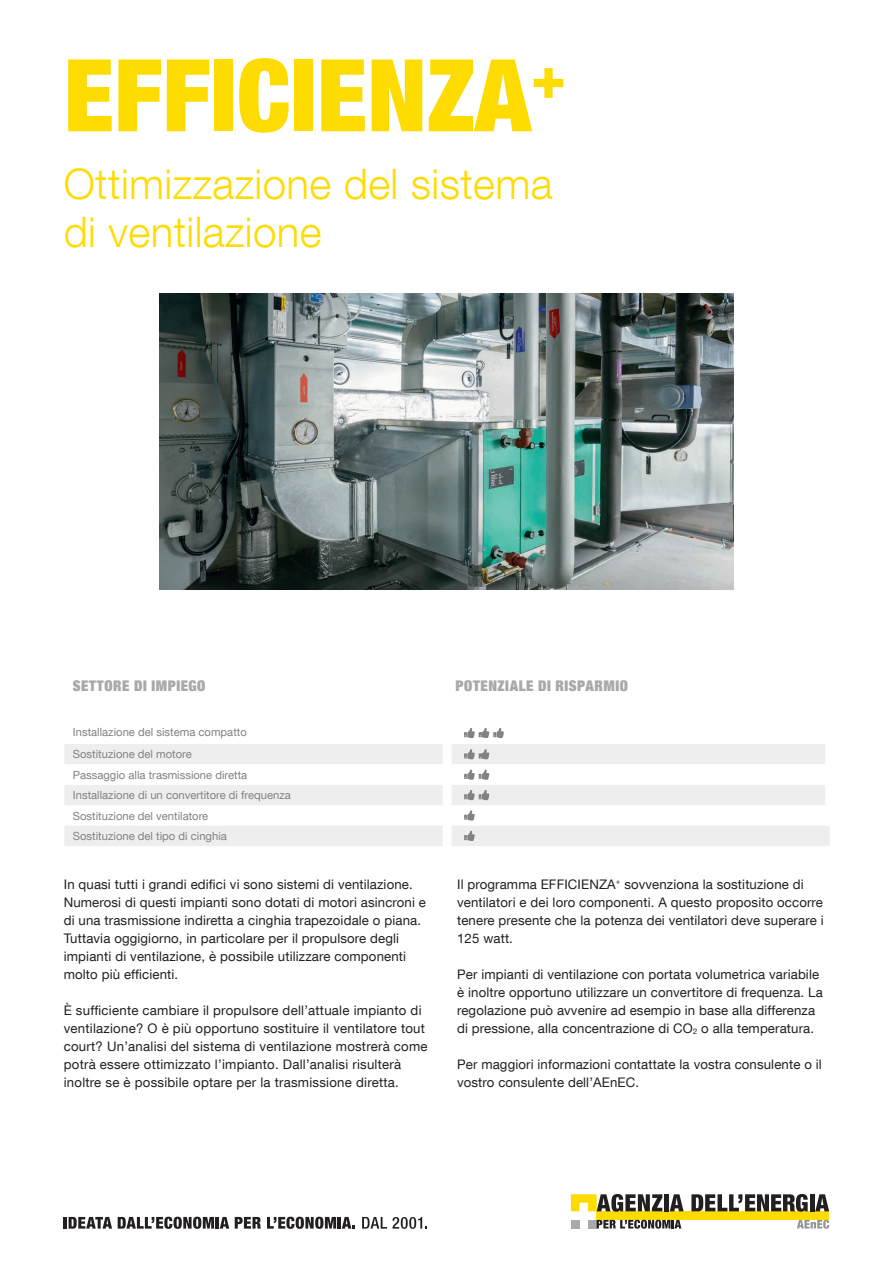
<style>
.page{position:relative;width:893px;height:1263px;background:#fff}
.page>*{position:absolute;margin:0;border:0;box-sizing:border-box;transform-origin:0 0}
.t1{font:900 condensed 100.5px "Helvetica Neue LT Com";color:#ffdc01}
.t2{font:300 42px/48px "Helvetica Neue LT Com";letter-spacing:.01em;color:#ffdc01}
.t3{font:900 condensed 14.7px "Helvetica Neue LT Com";letter-spacing:.035em;color:#a8a9ad}
.t4{font:13.2px/18px "Helvetica Neue LT Com";letter-spacing:.01em;color:#231f20}
.t5{font:11.25px/20.4px "Helvetica Neue LT Com";color:#808285}
</style>
<div class="page">
<img style="left:159px;top:294px;width:575px;height:295px">
<svg style="left:64px;top:744px;width:766px;height:102px;fill:#eeeeef"></svg>
<div style="left:443px;top:744px;width:9px;height:20px;background:#fff"></div>
<div style="left:825px;top:744px;width:9px;height:20px;background:#fff"></div>
<div style="left:443px;top:785px;width:9px;height:20px;background:#fff"></div>
<div style="left:825px;top:785px;width:9px;height:20px;background:#fff"></div>
<div style="left:443px;top:805px;width:9px;height:21px;background:#fff"></div>
<div style="left:825px;top:805px;width:9px;height:21px;background:#fff"></div>
<div style="left:443px;top:826px;width:9px;height:20px;background:#fff"></div>
<svg style="left:464px;top:728px;width:40px;height:10px"></svg>
<svg style="left:64px;top:749px;width:766px;height:51px"></svg>
<svg style="left:464px;top:810px;width:11px;height:10px"></svg>
<svg style="left:464px;top:831px;width:11px;height:10px"></svg>
<div style="left:597px;top:1211px;width:232px;height:9px;background:#ffdc01"></div>
<div style="left:571px;top:1220px;width:8px;height:8px;background:#a8a9ad"></div>
<div style="left:588px;top:1220px;width:9px;height:8px;background:#a8a9ad"></div>
<svg style="left:597px;top:1220px;width:84px;height:9px"></svg>
<svg style="left:797px;top:1220px;width:32px;height:9px"></svg>
<svg style="left:571px;top:1194px;width:91px;height:18px"></svg>
<div style="left:664px;top:1194px;width:5px;height:17px;background:#231f20"></div>
<svg style="left:670px;top:1194px;width:14px;height:17px"></svg>
<svg style="left:691px;top:1194px;width:117px;height:18px"></svg>
<hr style="left:810px;top:1194px;width:4px;height:17px;background:#231f20">
<svg style="left:815px;top:1194px;width:14px;height:17px"></svg>
<svg style="left:64px;top:1217px;width:48px;height:11px"></svg>
<svg style="left:118px;top:1217px;width:111px;height:12px"></svg>
<svg style="left:235px;top:1217px;width:26px;height:11px"></svg>
<svg style="left:267px;top:1217px;width:88px;height:12px"></svg>
<svg style="left:362px;top:1217px;width:65px;height:12px"></svg>
<h1 class="t1" style="left:64px;top:36px;width:504px">EFFICIENZA<sup>+</sup></h1>
<h2 class="t2" style="left:64px;top:159px;width:490px">Ottimizzazione del sistema di ventilazione</h2>
<p class="t3" style="left:73px;top:676px;width:134px">SETTORE DI IMPIEGO</p>
<p class="t3" style="left:456px;top:676px;width:174px">POTENZIALE DI RISPARMIO</p>
<p class="t5" style="left:73px;top:720px;width:175px;line-height:22.4px">Installazione del sistema compatto<br>Sostituzione del motore</p>
<p class="t5" style="left:73px;top:764px;width:219px">Passaggio alla trasmissione diretta Installazione di un convertitore di frequenza Sostituzione del ventilatore<br>Sostituzione del tipo di cinghia</p>
<p class="t4" style="left:64px;top:875px;width:364px">In quasi tutti i grandi edifici vi sono sistemi di ventilazione.<br>Numerosi di questi impianti sono dotati di motori asincroni e di una trasmissione indiretta a cinghia trapezoidale o piana.<br>Tuttavia oggigiorno, in particolare per il propulsore degli impianti di ventilazione, è possibile utilizzare componenti molto più efficienti.</p>
<p class="t4" style="left:64px;top:1001px;width:365px">È sufficiente cambiare il propulsore dell’attuale impianto di ventilazione? O è più opportuno sostituire il ventilatore tout court? Un’analisi del sistema di ventilazione mostrerà come potrà essere ottimizzato l’impianto. Dall’analisi risulterà inoltre se è possibile optare per la trasmissione diretta.</p>
<p class="t4" style="left:457px;top:875px;width:368px">Il programma EFFICIENZA<sup>+</sup> sovvenziona la sostituzione di ventilatori e dei loro componenti. A questo proposito occorre tenere presente che la potenza dei ventilatori deve superare i 125 watt.</p>
<p class="t4" style="left:457px;top:965px;width:367px">Per impianti di ventilazione con portata volumetrica variabile è inoltre opportuno utilizzare un convertitore di frequenza. La regolazione può avvenire ad esempio in base alla differenza di pressione, alla concentrazione di CO<sub>2</sub> o alla temperatura.</p>
<p class="t4" style="left:457px;top:1055px;width:366px">Per maggiori informazioni contattate la vostra consulente o il vostro consulente dell’AEnEC.</p>
</div>
